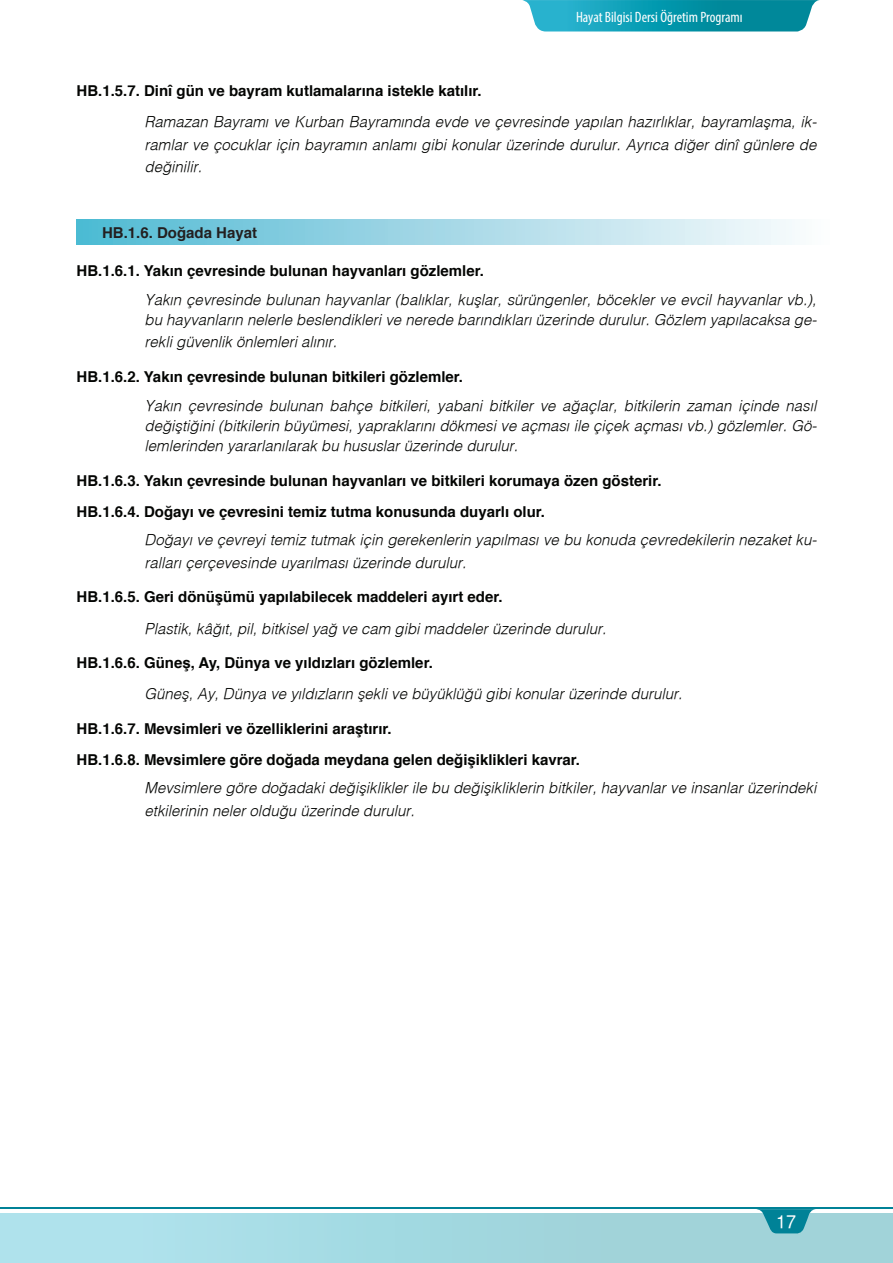
<style>
.page{position:relative;width:893px;height:1263px;background:#fff}
.page>*{position:absolute;margin:0;border:0;box-sizing:border-box;transform-origin:0 0}
.t1{font:500 18px "Helvetica";color:#fff}
.t2{font:italic 300 15px/22.5px "Helvetica";color:#040503}
.t3{font:700 15px/31px "Helvetica";color:#040503}
.t4{font:condensed 15px "Myriad Pro";color:#fff}
.t5{font:700 15px "Helvetica";color:#231f20}
</style>
<div class="page">
<div style="left:0;top:1213px;width:893px;height:50px;background:linear-gradient(to right,#aee3ed,#9dcfd4)"></div>
<hr style="left:0;top:1213px;width:1px;height:50px;background:#afe2ec">
<hr style="left:0;top:1207px;width:893px;height:2px;background:#008297">
<svg style="left:756px;top:1209px;width:66px;height:25px;background:#45a5b3"></svg>
<svg style="left:522px;top:0;width:298px;height:32px;background:#21a1b5"></svg>
<div style="left:77px;top:219px;width:755px;height:26px;background:linear-gradient(to right,#50b9d3,#fefcfd)"></div>
<p class="t4" style="left:576px;top:8px;width:168px">Hayat Bilgisi Dersi Öğretim Programı</p>
<p class="t3" style="left:77px;top:76px;width:407px">HB.1.5.7. Dinî gün ve bayram kutlamalarına istekle katılır.</p>
<p class="t2" style="left:145px;top:110px;width:674px;text-align:justify">Ramazan Bayramı ve Kurban Bayramında evde ve çevresinde yapılan hazırlıklar, bayramlaşma, ik&shy;ramlar ve çocuklar için bayramın anlamı gibi konular üzerinde durulur. Ayrıca diğer dinî günlere de değinilir.</p>
<p class="t5" style="left:102px;top:220px;width:157px">HB.1.6. Doğada Hayat</p>
<p class="t3" style="left:77px;top:255px;width:409px">HB.1.6.1. Yakın çevresinde bulunan hayvanları gözlemler.</p>
<p class="t2" style="left:145px;top:289px;width:674px;line-height:20.2px">Yakın çevresinde bulunan hayvanlar (balıklar, kuşlar, sürüngenler, böcekler ve evcil hayvanlar vb.), bu hayvanların nelerle beslendikleri ve nerede barındıkları üzerinde durulur. Gözlem yapılacaksa ge-</p>
<p class="t2" style="left:145px;top:330px;width:194px">rekli güvenlik önlemleri alınır.</p>
<p class="t3" style="left:77px;top:361px;width:388px">HB.1.6.2. Yakın çevresinde bulunan bitkileri gözlemler.</p>
<p class="t2" style="left:145px;top:395px;width:674px;line-height:20.2px;text-align:justify">Yakın çevresinde bulunan bahçe bitkileri, yabani bitkiler ve ağaçlar, bitkilerin zaman içinde nasıl değiştiğini (bitkilerin büyümesi, yapraklarını dökmesi ve açması ile çiçek açması vb.) gözlemler. Gö&shy;lemlerinden yararlanılarak bu hususlar üzerinde durulur.</p>
<p class="t3" style="left:77px;top:465px;width:586px">HB.1.6.3. Yakın çevresinde bulunan hayvanları ve bitkileri korumaya özen gösterir.<br>HB.1.6.4. Doğayı ve çevresini temiz tutma konusunda duyarlı olur.</p>
<p class="t2" style="left:145px;top:529px;width:674px">Doğayı ve çevreyi temiz tutmak için gerekenlerin yapılması ve bu konuda çevredekilerin nezaket ku&shy;ralları çerçevesinde uyarılması üzerinde durulur.</p>
<p class="t3" style="left:77px;top:582px;width:428px">HB.1.6.5. Geri dönüşümü yapılabilecek maddeleri ayırt eder.</p>
<p class="t2" style="left:145px;top:617px;width:463px">Plastik, kâğıt, pil, bitkisel yağ ve cam gibi maddeler üzerinde durulur.</p>
<p class="t3" style="left:77px;top:647px;width:358px">HB.1.6.6. Güneş, Ay, Dünya ve yıldızları gözlemler.</p>
<p class="t2" style="left:145px;top:682px;width:539px">Güneş, Ay, Dünya ve yıldızların şekli ve büyüklüğü gibi konular üzerinde durulur.</p>
<p class="t3" style="left:77px;top:713px;width:505px">HB.1.6.7. Mevsimleri ve özelliklerini araştırır.<br>HB.1.6.8. Mevsimlere göre doğada meydana gelen değişiklikleri kavrar.</p>
<p class="t2" style="left:145px;top:776px;width:673px">Mevsimlere göre doğadaki değişiklikler ile bu değişikliklerin bitkiler, hayvanlar ve insanlar üzerindeki etkilerinin neler olduğu üzerinde durulur.</p>
<p class="t1" style="left:776px;top:1211px;width:22px">17</p>
</div>
